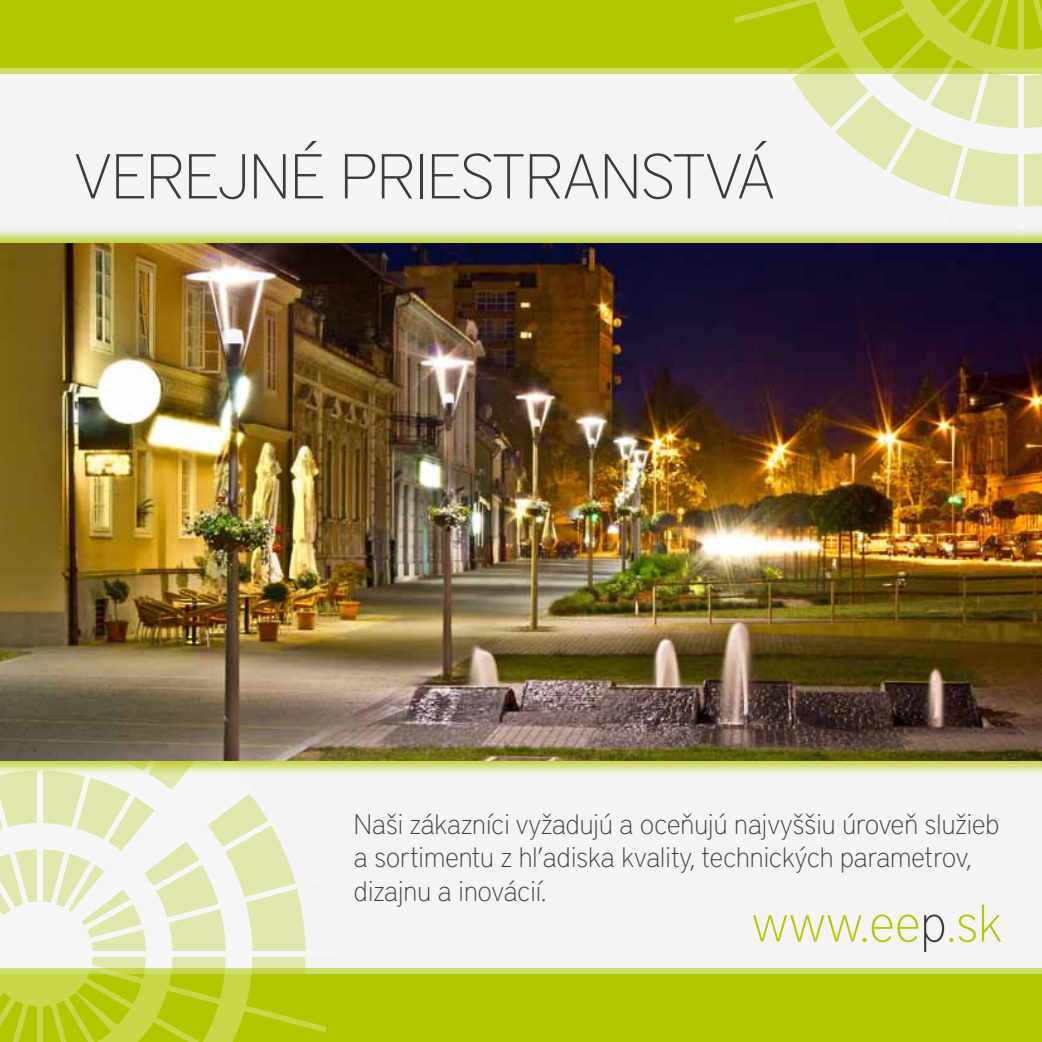
<style>
.page{position:relative;width:1042px;height:1042px;background:#f5f3f3}
.page>*{position:absolute;margin:0;border:0;box-sizing:border-box;transform-origin:0 0}
.t1{font:100 63px "District Pro";color:#3c3b3b}
.t2{font:100 52.5px "District Pro";color:#b1c800}
.t3{font:100 28px/33.6px "District Pro";color:#3d3d3d}
.s1{color:#3d3d3d}
</style>
<div class="page">
<div style="left:0;top:974px;width:1042px;height:68px;background:#b1c800"></div>
<div style="left:0;top:0;width:1042px;height:68px;background:#b1c800"></div>
<svg style="left:263px;top:812px;width:31px;height:64px;fill:#e1e6ae"></svg>
<svg style="left:263px;top:876px;width:64px;height:156px"></svg>
<div style="left:0;top:951px;width:336px;height:5px;background:#f7f6f6"></div>
<svg style="left:0;top:776px;width:263px;height:266px"></svg>
<svg style="left:734px;top:0;width:308px;height:207px"></svg>
<svg style="left:0;top:968px;width:1042px;height:6px;background:#cdda67"></svg>
<svg style="left:0;top:68px;width:1042px;height:6px;background:#cdda67"></svg>
<div style="left:0;top:227px;width:1042px;height:549px;background:#b1c800;opacity:.75"></div>
<img style="left:0;top:243px;width:1042px;height:518px">
<h1 class="t1" style="left:74px;top:131px;width:702px">VEREJNÉ PRIESTRANSTVÁ</h1>
<p class="t3" style="left:354px;top:805px;width:647px">Naši zákazníci vyžadujú a oceňujú najvyššiu úroveň služieb a sortimentu z hľadiska kvality, technických parametrov, dizajnu a inovácií.</p>
<h2 class="t2" style="left:751px;top:885px;width:252px">www.ee<span class="s1">p</span>.sk</h2>
</div>
